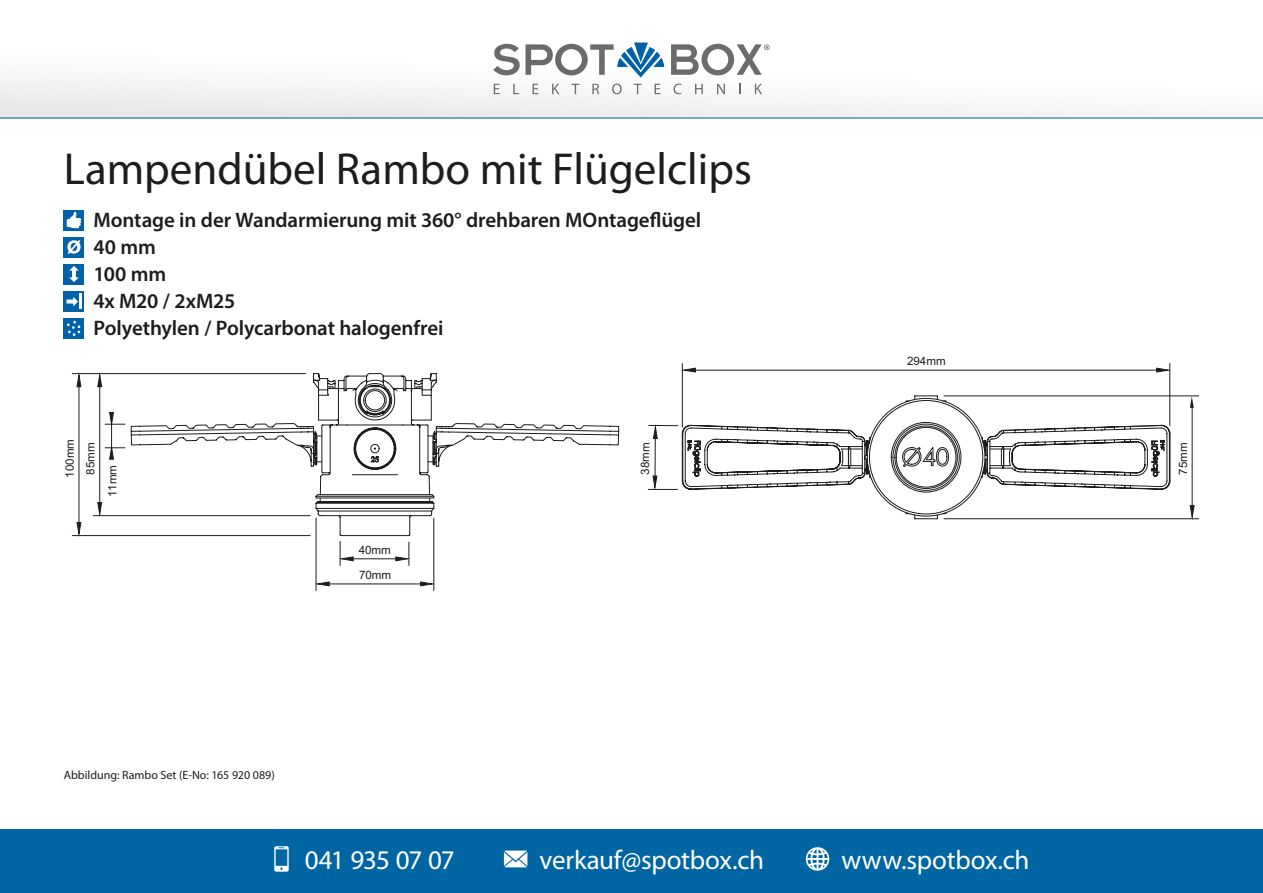
<style>
.page{position:relative;width:1263px;height:893px;background:#fff}
.page>*{position:absolute;margin:0;border:0;box-sizing:border-box;transform-origin:0 0}
.t1{font:45px "Myriad Pro";color:#1d1d1b}
.t2{font:27px "Myriad Pro";letter-spacing:-.015em;color:#fff}
.t3{font:27px "Myriad Pro";letter-spacing:-.04em;color:#fff}
.t4{font:600 21px/27px "Myriad Pro";letter-spacing:-.005em;color:#1d1d1b}
.t5{font:12px "Myriad Pro";color:#1d1d1b}
.t6{font:11.55px/25px "Arial";color:#1d1d1b}
</style>
<div class="page">
<div style="left:0;top:45px;width:1263px;height:73px;background:linear-gradient(to right,#f2f2f2,#fdfdfd)"></div>
<svg style="left:493px;top:43px;width:171px;height:35px"></svg>
<svg style="left:671px;top:44px;width:99px;height:31px"></svg>
<svg style="left:494px;top:84px;width:6px;height:10px"></svg>
<svg style="left:513px;top:84px;width:6px;height:10px"></svg>
<svg style="left:532px;top:84px;width:6px;height:10px"></svg>
<svg style="left:552px;top:84px;width:7px;height:10px"></svg>
<svg style="left:572px;top:84px;width:7px;height:10px"></svg>
<svg style="left:592px;top:84px;width:7px;height:10px"></svg>
<svg style="left:612px;top:84px;width:10px;height:10px"></svg>
<svg style="left:634px;top:84px;width:7px;height:10px"></svg>
<svg style="left:654px;top:84px;width:6px;height:10px"></svg>
<svg style="left:673px;top:84px;width:8px;height:10px"></svg>
<svg style="left:695px;top:84px;width:8px;height:10px"></svg>
<svg style="left:717px;top:84px;width:8px;height:10px"></svg>
<svg style="left:755px;top:84px;width:7px;height:10px"></svg>
<hr style="left:0;top:118px;width:1263px;height:1px;background:#0062a8">
<div style="left:0;top:829px;width:1263px;height:64px;background:#0065a3"></div>
<svg style="left:274px;top:846px;width:15px;height:26px"></svg>
<svg style="left:504px;top:850px;width:23px;height:17px"></svg>
<svg style="left:806px;top:847px;width:23px;height:24px"></svg>
<svg style="left:130px;top:423px;width:182px;height:94px"></svg>
<svg style="left:312px;top:363px;width:858px;height:173px"></svg>
<svg style="left:679px;top:367px;width:17px;height:6px"></svg>
<svg style="left:1156px;top:367px;width:15px;height:6px"></svg>
<hr style="left:944px;top:395px;width:255px;height:1px;background:#1d1d1b">
<hr style="left:944px;top:518px;width:255px;height:1px;background:#1d1d1b">
<hr style="left:1192px;top:407px;width:1px;height:100px;background:#1d1d1b">
<svg style="left:1190px;top:396px;width:4px;height:12px"></svg>
<svg style="left:1189px;top:505px;width:6px;height:15px"></svg>
<svg style="left:648px;top:398px;width:522px;height:119px"></svg>
<hr style="left:352px;top:558px;width:45px;height:1px;background:#1d1d1b">
<svg style="left:339px;top:541px;width:15px;height:24px"></svg>
<svg style="left:395px;top:542px;width:15px;height:23px"></svg>
<hr style="left:316px;top:518px;width:1px;height:72px;background:#1d1d1b">
<hr style="left:433px;top:518px;width:1px;height:72px;background:#1d1d1b">
<hr style="left:328px;top:584px;width:94px;height:1px;background:#1d1d1b">
<svg style="left:315px;top:581px;width:15px;height:6px"></svg>
<svg style="left:420px;top:581px;width:15px;height:6px"></svg>
<hr style="left:93px;top:515px;width:217px;height:1px;background:#1d1d1b">
<hr style="left:99px;top:386px;width:1px;height:120px;background:#1d1d1b">
<svg style="left:97px;top:372px;width:6px;height:16px"></svg>
<svg style="left:97px;top:502px;width:6px;height:15px"></svg>
<svg style="left:105px;top:412px;width:20px;height:48px"></svg>
<hr style="left:72px;top:373px;width:234px;height:1px;background:#1d1d1b">
<hr style="left:72px;top:535px;width:238px;height:1px;background:#1d1d1b">
<hr style="left:79px;top:385px;width:1px;height:139px;background:#1d1d1b">
<svg style="left:76px;top:372px;width:6px;height:16px"></svg>
<svg style="left:76px;top:522px;width:6px;height:15px"></svg>
<svg style="left:64px;top:210px;width:20px;height:20px"></svg>
<svg style="left:67px;top:212px;width:14px;height:16px"></svg>
<div style="left:64px;top:237px;width:20px;height:20px;background:#0062a8"></div>
<svg style="left:67px;top:240px;width:14px;height:14px"></svg>
<div style="left:64px;top:264px;width:20px;height:20px;background:#0062a8"></div>
<svg style="left:69px;top:266px;width:10px;height:16px"></svg>
<div style="left:64px;top:291px;width:20px;height:20px;background:linear-gradient(to right,#0062a8,#0062a8)"></div>
<svg style="left:66px;top:293px;width:15px;height:16px"></svg>
<div style="left:64px;top:318px;width:20px;height:20px;background:#0062a8"></div>
<svg style="left:67px;top:321px;width:13px;height:15px"></svg>
<h1 class="t1" style="left:64px;top:141px;width:689px">Lampendübel Rambo mit Flügelclips</h1>
<p class="t4" style="left:94px;top:206px;width:609px">Montage in der Wandarmierung mit 360° drehbaren MOntageflügel<br>40 mm<br>100 mm<br>4x M20 / 2xM25<br>Polyethylen / Polycarbonat halogenfrei</p>
<p class="t6" style="left:57px;top:478px;width:40px;rotate:-90deg">100mm</p>
<p class="t6" style="left:80px;top:497px;width:56px;line-height:21.9px;text-indent:23px;rotate:-90deg">85mm<br>11mm</p>
<p class="t6" style="left:359px;top:537px;width:34px">40mm<br>70mm</p>
<p class="t6" style="left:633px;top:474px;width:34px;rotate:-90deg">m83 m</p>
<p class="t5" style="left:64px;top:767px;width:212px">Abbildung: Rambo Set (E-No: 165 920 089)</p>
<p class="t6" style="left:907px;top:349px;width:40px">294mm</p>
<p class="t3" style="left:305px;top:843px;width:151px">041 935 07 07</p>
<p class="t2" style="left:540px;top:843px;width:226px">verkauf@spotbox.ch</p>
<p class="t2" style="left:841px;top:843px;width:189px">www.spotbox.ch</p>
<p class="t6" style="left:1170px;top:474px;width:34px;rotate:-90deg">75mm</p>
</div>
